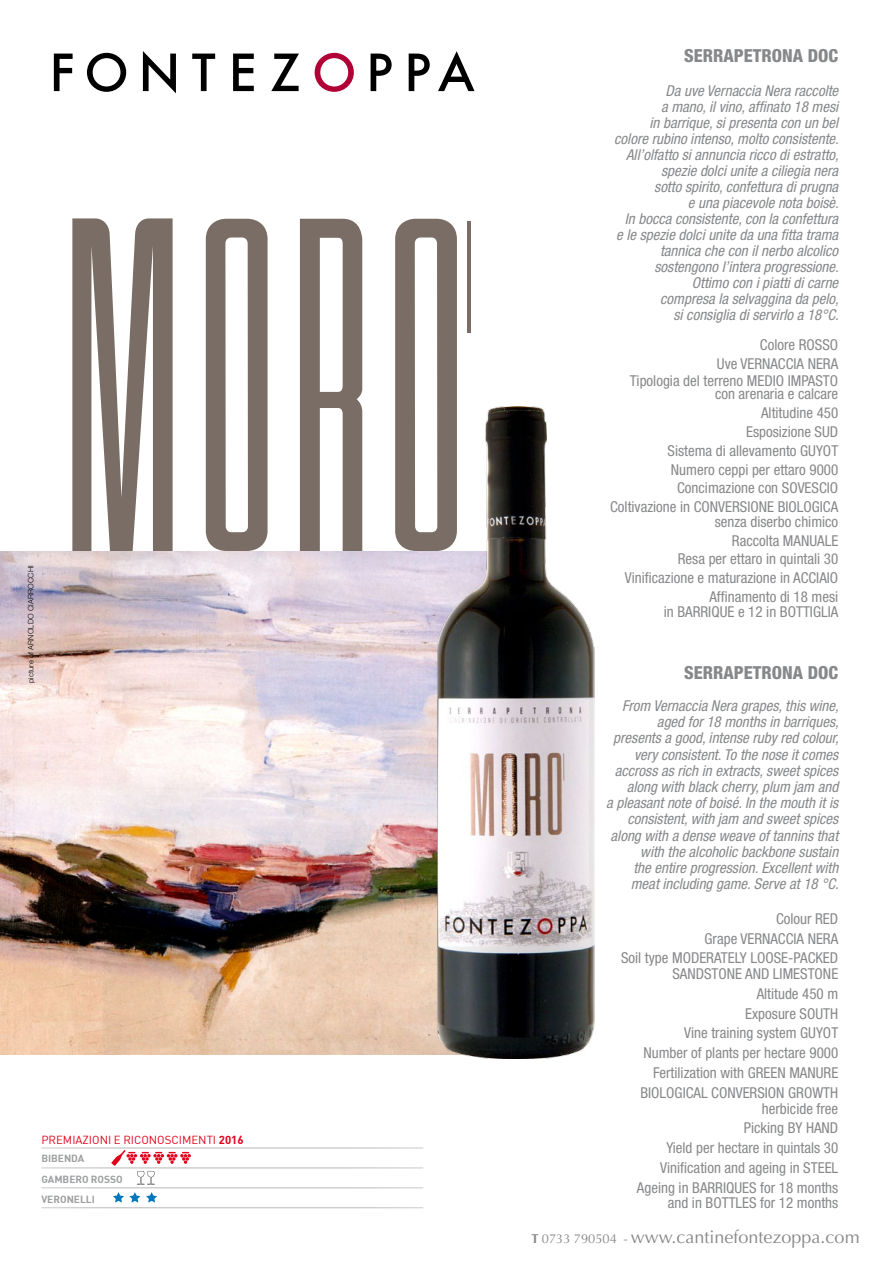
<style>
.page{position:relative;width:893px;height:1263px;background:#fff}
.page>*{position:absolute;margin:0;border:0;box-sizing:border-box;transform-origin:0 0}
.t1{font:18px "Optima";color:#87888a}
.t2{font:800 condensed 18px "Helvetica Neue LT Std";color:#87888a}
.t3{font:italic condensed 15px/16px "Helvetica Neue LT Std";color:#87888a;text-align:right}
.t4{font:condensed 15px/19.8px "Helvetica Neue LT Std";color:#87888a;text-align:right}
.t5{font:11.55px "DIN";color:#e2001a}
.t6{font:700 10.2px "DIN";color:#9c9e9f}
.t7{font:300 7.5px "Helvetica Neue LT Std";letter-spacing:.02em;color:#000}
.s1{font-weight:700}
.s2{font-weight:700;font-size:12.9px}
.s3{font-size:12.9px}
</style>
<div class="page">
<img style="left:0;top:551px;width:436px;height:503px">
<svg style="left:300px;top:219px;width:62px;height:332px"></svg>
<svg style="left:206px;top:219px;width:62px;height:332px"></svg>
<svg style="left:395px;top:219px;width:62px;height:332px"></svg>
<svg style="left:72px;top:218px;width:101px;height:333px"></svg>
<hr style="left:468px;top:221px;width:3px;height:111px;background:#7a6d65">
<img style="left:436px;top:407px;width:158px;height:651px">
<hr style="left:41px;top:1147px;width:382px;height:1px;background:#c6c7c8">
<hr style="left:41px;top:1167px;width:382px;height:1px;background:#c6c7c8">
<hr style="left:41px;top:1187px;width:382px;height:1px;background:#c6c7c8">
<hr style="left:41px;top:1207px;width:382px;height:1px;background:#c6c7c8">
<svg style="left:113px;top:1192px;width:27px;height:10px"></svg>
<svg style="left:146px;top:1192px;width:11px;height:10px"></svg>
<svg style="left:111px;top:1150px;width:80px;height:35px"></svg>
<svg style="left:54px;top:54px;width:19px;height:37px"></svg>
<svg style="left:87px;top:53px;width:39px;height:39px"></svg>
<svg style="left:143px;top:51px;width:33px;height:42px"></svg>
<svg style="left:192px;top:54px;width:23px;height:37px"></svg>
<svg style="left:233px;top:54px;width:21px;height:37px"></svg>
<svg style="left:271px;top:54px;width:28px;height:37px"></svg>
<svg style="left:315px;top:53px;width:39px;height:39px"></svg>
<svg style="left:371px;top:54px;width:21px;height:37px"></svg>
<svg style="left:409px;top:54px;width:21px;height:37px"></svg>
<svg style="left:438px;top:51px;width:36px;height:40px"></svg>
<p class="t7" style="left:26px;top:683px;width:119px;rotate:-90deg">picture of ARNOLDO CIARROCCHI</p>
<p class="t5" style="left:41px;top:1133px;width:204px">PREMIAZIONI E RICONOSCIMENTI <span class="s1">2016</span></p>
<p class="t6" style="left:41px;top:1173px;width:83px">GAMBERO ROSSO</p>
<p class="t6" style="left:41px;top:1152px;width:45px">BIBENDA</p>
<p class="t6" style="left:41px;top:1192px;width:55px">VERONELLI</p>
<p class="t2" style="left:684px;top:45px;width:155px">SERRAPETRONA DOC</p>
<p class="t3" style="left:614px;top:83px;width:226px">Da uve Vernaccia Nera raccolte<br>a mano, il vino, affinato 18 mesi<br>in barrique, si presenta con un bel colore rubino intenso, molto consistente.<br>All’olfatto si annuncia ricco di estratto, spezie dolci unite a ciliegia nera<br>sotto spirito, confettura di prugna<br>e una piacevole nota boisè.<br>In bocca consistente, con la confettura<br>e le spezie dolci unite da una fitta trama tannica che con il nerbo alcolico sostengono l’intera progressione.<br>Ottimo con i piatti di carne<br>compresa la selvaggina da pelo,<br>si consiglia di servirlo a 18°C.</p>
<p class="t4" style="left:717px;top:335px;width:123px;line-height:18.8px">Colore ROSSO<br>Uve VERNACCIA NERA</p>
<p class="t4" style="left:630px;top:374px;width:210px;line-height:13px">Tipologia del terreno MEDIO IMPASTO con arenaria e calcare</p>
<p class="t4" style="left:610px;top:403px;width:230px;line-height:18.8px">Altitudine 450<br>Esposizione SUD<br>Sistema di allevamento GUYOT<br>Numero ceppi per ettaro 9000<br>Concimazione con SOVESCIO<br>Coltivazione in CONVERSIONE BIOLOGICA</p>
<p class="t4" style="left:625px;top:512px;width:215px;line-height:18.8px">senza diserbo chimico<br>Raccolta MANUALE<br>Resa per ettaro in quintali 30<br>Vinificazione e maturazione in ACCIAIO<br>Affinamento di 18 mesi</p>
<p class="t4" style="left:664px;top:601px;width:176px">in BARRIQUE e 12 in BOTTIGLIA</p>
<p class="t2" style="left:684px;top:661px;width:155px">SERRAPETRONA DOC</p>
<p class="t3" style="left:606px;top:698px;width:234px">From Vernaccia Nera grapes, this wine, aged for 18 months in barriques, presents a good, intense ruby red colour, very consistent. To the nose it comes accross as rich in extracts, sweet spices along with black cherry, plum jam and<br>a pleasant note of boisé. In the mouth it is consistent, with jam and sweet spices along with a dense weave of tannins that with the alcoholic backbone sustain<br>the entire progression. Excellent with meat including game. Serve at 18 °C.</p>
<p class="t4" style="left:621px;top:908px;width:219px">Colour RED<br>Grape VERNACCIA NERA<br>Soil type MODERATELY LOOSE-PACKED</p>
<p class="t4" style="left:640px;top:964px;width:199px">SANDSTONE AND LIMESTONE<br>Altitude 450 m<br>Exposure SOUTH<br>Vine training system GUYOT<br>Number of plants per hectare 9000<br>Fertilization with GREEN MANURE<br>BIOLOGICAL CONVERSION GROWTH</p>
<p class="t4" style="left:637px;top:1098px;width:203px">herbicide free<br>Picking BY HAND<br>Yield per hectare in quintals 30<br>Vinification and ageing in STEEL<br>Ageing in BARRIQUES for 18 months</p>
<p class="t4" style="left:668px;top:1193px;width:172px">and in BOTTLES for 12 months</p>
<p class="t1" style="left:531px;top:1227px;width:330px"><span class="s2">T</span> <span class="s3">0733 790504 -</span> www.cantinefontezoppa.com</p>
</div>
